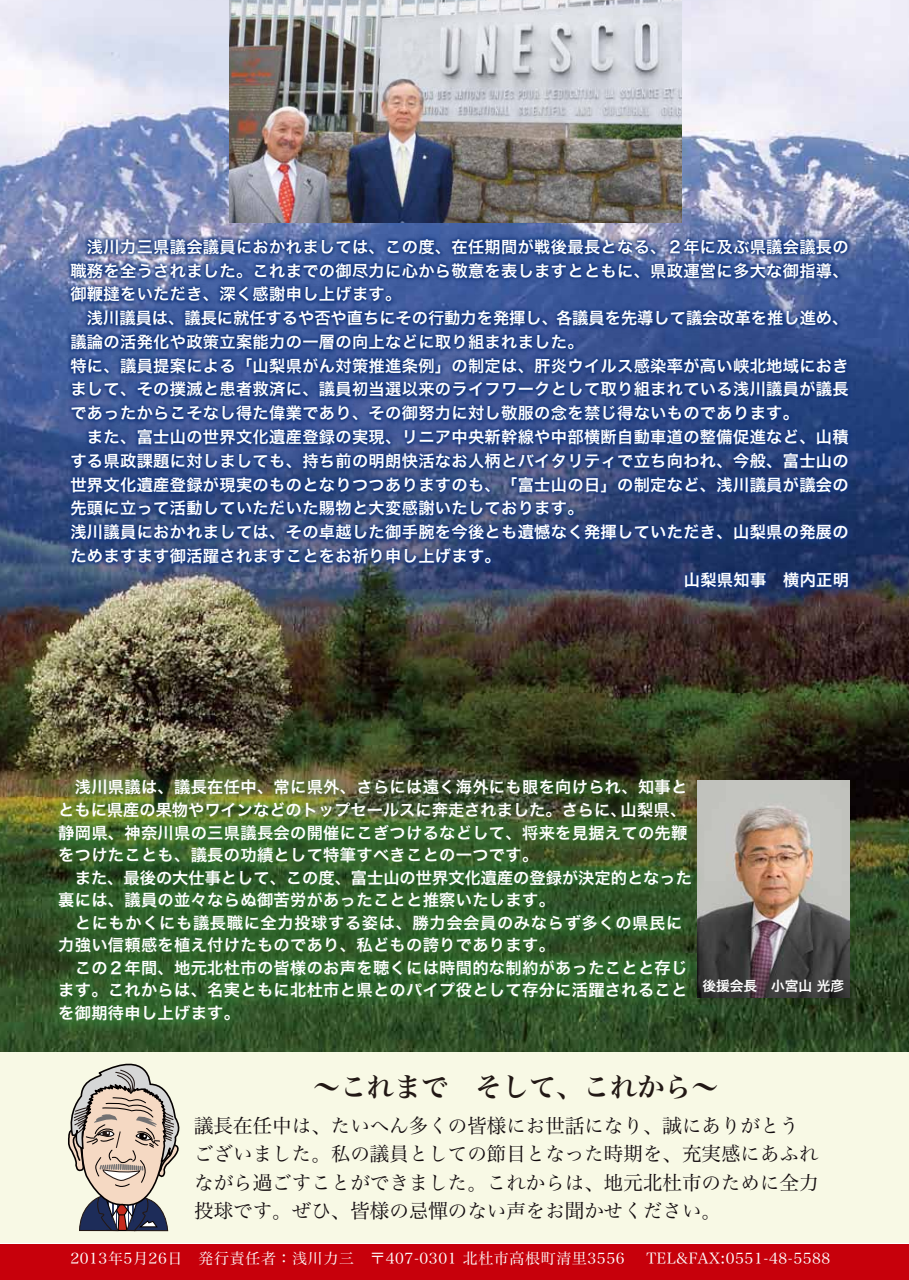
<style>
.page{position:relative;width:909px;height:1280px;background:#fff}
.page>*{position:absolute;margin:0;border:0;box-sizing:border-box;transform-origin:0 0}
.t1{font:27px "Hira Min Pro W6";color:#221815}
.t2{font:19.5px/28.5px "Hira Min Pro W3";color:#120b0f}
.t3{font:16.25px/23.8px "Hira Kaku Pro W6";letter-spacing:.02em;color:#fff;text-align:justify}
.t4{font:16.25px/22.5px "Hira Kaku Pro W6";color:#fff}
.t5{font:15px "Hira Min Pro W3";letter-spacing:.04em;color:#fff}
.t6{font:13.75px "Hira Kaku Pro W6";color:#fff}
</style>
<div class="page">
<div style="left:0;top:1051px;width:909px;height:191px;background:#f8f9e5"></div>
<svg style="left:68px;top:1077px;width:112px;height:154px"></svg>
<img style="left:0;top:0;width:909px;height:1051px">
<img style="left:742px;top:780px;width:107px;height:217px">
<img style="left:9px;top:730px;width:733px;height:347px">
<div style="left:0;top:1243px;width:909px;height:36px;background:#c7000b"></div>
<img style="left:23px;top:191px;width:873px;height:472px">
<img style="left:229px;top:0;width:452px;height:223px">
<p class="t3" style="left:70px;top:234px;width:779px">　浅川力三県議会議員におかれましては、この度、在任期間が戦後最長となる、２年に及ぶ県議会議長の職務を全うされました。これまでの御尽力に心から敬意を表しますとともに、県政運営に多大な御指導、御鞭撻をいただき、深く感謝申し上げます。</p>
<p class="t3" style="left:70px;top:305px;width:779px;text-align:left;text-indent:17px">浅川議員は、議長に就任するや否や直ちにその行動力を発揮し、各議員を先導して議会改革を推し進め、議論の活発化や政策立案能力の一層の向上などに取り組まれました。<br>特に、議員提案による「山梨県がん対策推進条例」の制定は、肝炎ウイルス感染率が高い峡北地域におきまして、その撲滅と患者救済に、議員初当選以来のライフワークとして取り組まれている浅川議員が議長であったからこそなし得た偉業であり、その御努力に対し敬服の念を禁じ得ないものであります。<br>　また、富士山の世界文化遺産登録の実現、リニア中央新幹線や中部横断自動車道の整備促進など、山積する県政課題に対しましても、持ち前の明朗快活なお人柄とバイタリティで立ち向われ、今般、富士山の世界文化遺産登録が現実のものとなりつつありますのも、「富士山の日」の制定など、浅川議員が議会の先頭に立って活動していただいた賜物と大変感謝いたしております。<br>浅川議員におかれましては、その卓越した御手腕を今後とも遺憾なく発揮していただき、山梨県の発展のためますます御活躍されますことをお祈り申し上げます。</p>
<p class="t3" style="left:58px;top:775px;width:630px;line-height:22.5px">　浅川県議は、議長在任中、常に県外、さらには遠く海外にも眼を向けられ、知事とともに県産の果物やワインなどのトップセールスに奔走されました。さらに、山梨県、静岡県、神奈川県の三県議長会の開催にこぎつけるなどして、将来を見据えての先鞭をつけたことも、議長の功績として特筆すべきことの一つです。</p>
<p class="t4" style="left:58px;top:865px;width:635px;text-indent:17px">また、最後の大仕事として、この度、富士山の世界文化遺産の登録が決定的となった裏には、議員の並々ならぬ御苦労があったことと推察いたします。</p>
<p class="t3" style="left:58px;top:910px;width:630px;line-height:22.5px;text-align:left;text-indent:17px">とにもかくにも議長職に全力投球する姿は、勝力会会員のみならず多くの県民に力強い信頼感を植え付けたものであり、私どもの誇りであります。<br>　この２年間、地元北杜市の皆様のお声を聴くには時間的な制約があったことと存じます。これからは、名実ともに北杜市と県とのパイプ役として存分に活躍されることを御期待申し上げます。</p>
<p class="t6" style="left:702px;top:973px;width:143px">後援会長　小宮山 光彦</p>
<h1 class="t1" style="left:313px;top:1062px;width:406px">～これまで　そして、これから～</h1>
<p class="t2" style="left:194px;top:1108px;width:626px">議長在任中は、たいへん多くの皆様にお世話になり、誠にありがとうございました。私の議員としての節目となった時期を、充実感にあふれながら過ごすことができました。これからは、地元北杜市のために全力投球です。ぜひ、皆様の忌憚のない声をお聞かせください。</p>
<p class="t5" style="left:70px;top:1244px;width:761px">2013年5月26日　発行責任者：浅川力三　〒407-0301 北杜市高根町清里3556 　TEL&amp;FAX:0551-48-5588</p>
</div>
